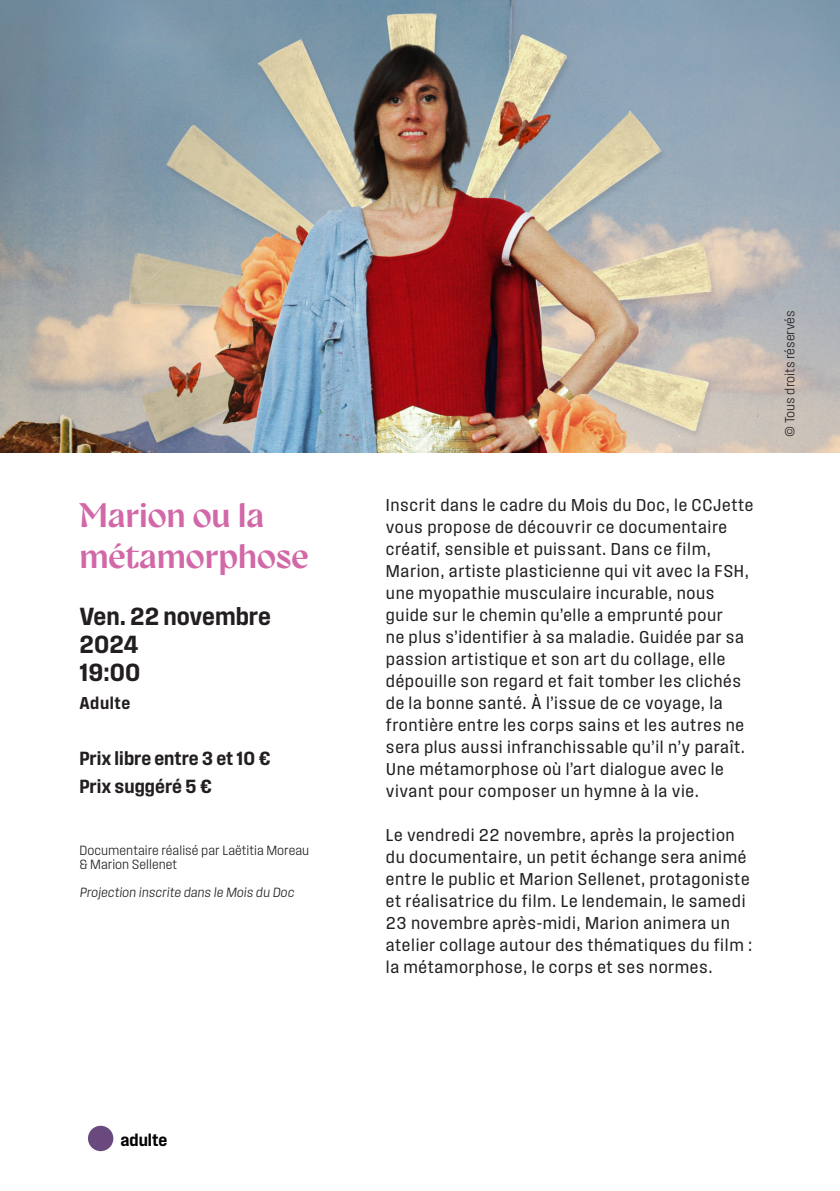
<style>
.page{position:relative;width:840px;height:1191px;background:#fff}
.page>*{position:absolute;margin:0;border:0;box-sizing:border-box;transform-origin:0 0}
.t1{font:300 34px/40.8px "Gyst Variable Roman";color:#d268a8}
.t2{font:26px/28px "Field Gothic No.54 Demi Compact";color:#231f20}
.t3{font:20px "Field Gothic No.54 Demi Compact";color:#231f20}
.t4{font:18px/22px "Field Gothic No.52 Reg Compact";letter-spacing:.03em;color:#231f20}
.t5{font:18px "Field Gothic No.54 Demi Compact";letter-spacing:.03em;color:#231f20}
.t6{font:18px "Field Gothic No.54 Demi Compact";color:#000}
.t7{font:14px/14px "Field Gothic No.51 Light Compact";color:#231f20}
</style>
<div class="page">
<img style="left:0;top:0;width:839px;height:452px">
<div style="left:88px;top:1125px;width:25px;height:26px;background:#6a4a7e;border-radius:50%"></div>
<p class="t1" style="left:79px;top:495px;width:230px">Marion ou la métamorphose</p>
<p class="t2" style="left:79px;top:602px;width:193px">Ven. 22 novembre<br>2024</p>
<p class="t2" style="left:79px;top:658px;width:62px">19:00</p>
<p class="t5" style="left:79px;top:693px;width:52px">Adulte</p>
<p class="t3" style="left:79px;top:747px;width:193px">Prix libre entre 3 et 10 €</p>
<p class="t3" style="left:79px;top:775px;width:134px">Prix suggéré 5 €</p>
<p class="t7" style="left:79px;top:843px;width:231px">Documentaire réalisé par Laëtitia Moreau &amp; Marion Sellenet</p>
<p class="t7" style="left:79px;top:885px;width:218px">Projection inscrite dans le Mois du Doc</p>
<p class="t6" style="left:120px;top:1129px;width:48px">adulte</p>
<p class="t4" style="left:386px;top:493px;width:369px">Inscrit dans le cadre du Mois du Doc, le CCJette vous propose de découvrir ce documentaire créatif, sensible et puissant. Dans ce film, Marion, artiste plasticienne qui vit avec la FSH, une myopathie musculaire incurable, nous guide sur le chemin qu’elle a emprunté pour<br>ne plus s’identifier à sa maladie. Guidée par sa passion artistique et son art du collage, elle dépouille son regard et fait tomber les clichés de la bonne santé. À l’issue de ce voyage, la frontière entre les corps sains et les autres ne sera plus aussi infranchissable qu’il n’y paraît.<br>Une métamorphose où l’art dialogue avec le vivant pour composer un hymne à la vie.</p>
<p class="t4" style="left:386px;top:823px;width:368px">Le vendredi 22 novembre, après la projection du documentaire, un petit échange sera animé entre le public et Marion Sellenet, protagoniste et réalisatrice du film. Le lendemain, le samedi 23 novembre après-midi, Marion animera un atelier collage autour des thématiques du film : la métamorphose, le corps et ses normes.</p>
<p class="t7" style="left:782px;top:437px;width:128px;rotate:-90deg">© Tous droits réservés</p>
</div>
